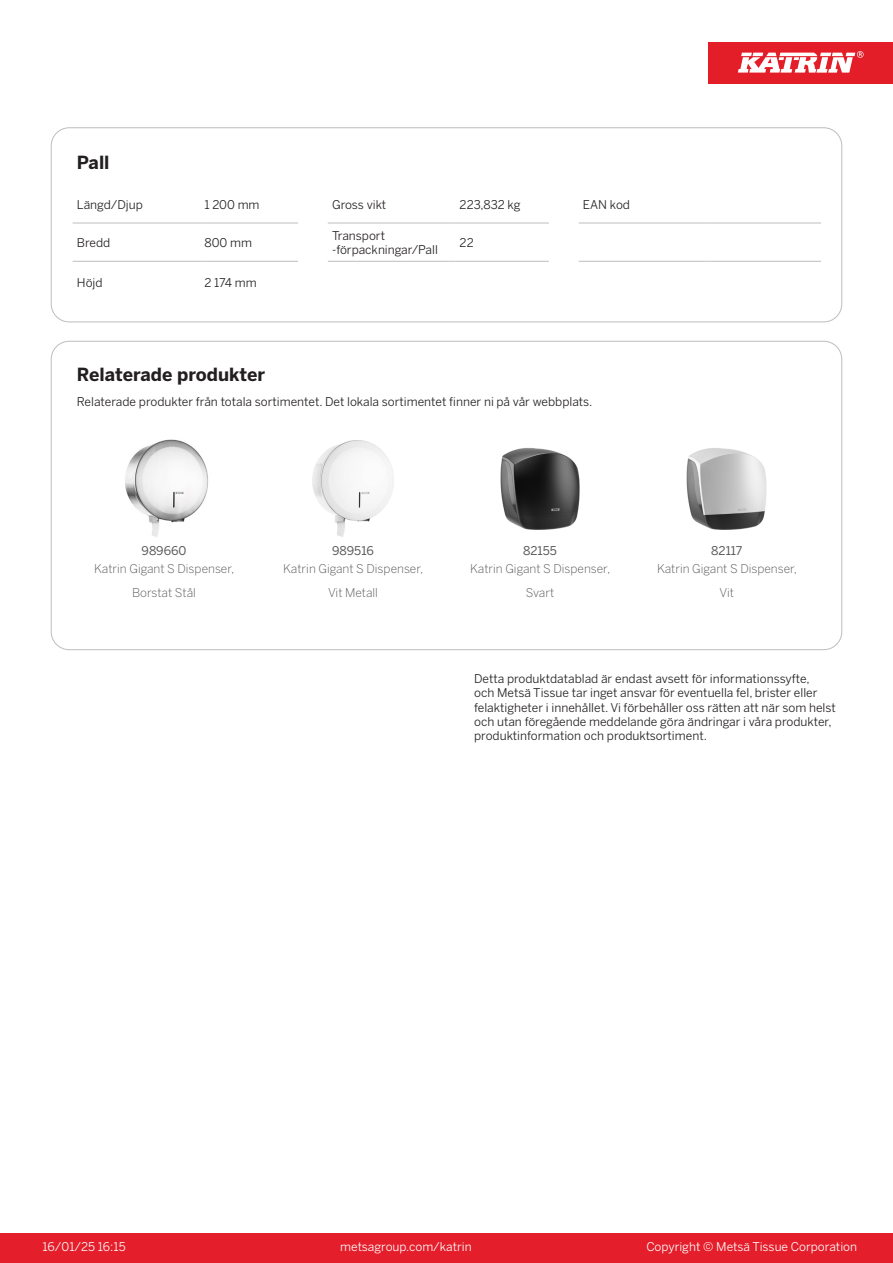
<style>
.page{position:relative;width:893px;height:1263px;background:#fff}
.page>*{position:absolute;margin:0;border:0;box-sizing:border-box;transform-origin:0 0}
.T_TableHeader{font:700 18px "Benton Sans";color:#231f20}
.Disclaimer{font:12px/14.4px "Benton Sans";color:#231f20}
.T_TableBody{font:12px "Benton Sans";color:#231f20}
.T_RelatedName{font:300 12px/24px "Benton Sans";color:#57585a;text-align:center}
.t1{font:12px "Benton Sans";color:#fff}
.T_RelatedCode{font:12px "Benton Sans";color:#57585a}
</style>
<div class="page">
<div style="left:0;top:1233px;width:893px;height:30px;background:#e41e2b"></div>
<div style="left:708px;top:43px;width:185px;height:41px;background:#e31e28"></div>
<svg style="left:738px;top:51px;width:126px;height:22px"></svg>
<hr style="left:73px;top:223px;width:127px;height:1px;background:#bcbdc0">
<hr style="left:200px;top:223px;width:98px;height:1px;background:#bcbdc0">
<hr style="left:328px;top:223px;width:127px;height:1px;background:#bcbdc0">
<hr style="left:455px;top:223px;width:94px;height:1px;background:#bcbdc0">
<hr style="left:579px;top:223px;width:127px;height:1px;background:#bcbdc0">
<hr style="left:706px;top:223px;width:115px;height:1px;background:#bcbdc0">
<hr style="left:73px;top:261px;width:127px;height:1px;background:#bcbdc0">
<hr style="left:200px;top:261px;width:98px;height:1px;background:#bcbdc0">
<hr style="left:328px;top:261px;width:127px;height:1px;background:#bcbdc0">
<hr style="left:455px;top:261px;width:94px;height:1px;background:#bcbdc0">
<hr style="left:579px;top:261px;width:127px;height:1px;background:#bcbdc0">
<hr style="left:706px;top:261px;width:115px;height:1px;background:#bcbdc0">
<div style="left:51px;top:128px;width:791px;height:194px;border:1px solid #bcbdc0;border-radius:18px"></div>
<img style="left:125px;top:439px;width:83px;height:98px">
<img style="left:312px;top:440px;width:82px;height:97px">
<img style="left:500px;top:448px;width:80px;height:82px">
<img style="left:686px;top:448px;width:81px;height:82px">
<p class="T_TableHeader" style="left:77px;top:151px;width:34px">Pall</p>
<p class="T_TableBody" style="left:77px;top:197px;width:68px">Längd/Djup</p>
<p class="T_TableBody" style="left:204px;top:197px;width:57px">1 200 mm</p>
<p class="T_TableBody" style="left:332px;top:197px;width:56px">Gross vikt</p>
<p class="T_TableBody" style="left:460px;top:197px;width:63px">223,832 kg</p>
<p class="T_TableBody" style="left:583px;top:197px;width:49px">EAN kod</p>
<p class="T_TableBody" style="left:77px;top:235px;width:35px">Bredd</p>
<p class="T_TableBody" style="left:204px;top:235px;width:49px">800 mm</p>
<p class="T_TableBody" style="left:332px;top:228px;width:55px">Transport</p>
<p class="T_TableBody" style="left:332px;top:243px;width:107px">-förpackningar/Pall</p>
<p class="T_TableBody" style="left:460px;top:235px;width:16px">22</p>
<p class="T_TableBody" style="left:77px;top:276px;width:27px">Höjd</p>
<p class="T_TableBody" style="left:204px;top:276px;width:54px">2 174 mm</p>
<p class="T_TableHeader" style="left:77px;top:363px;width:190px">Relaterade produkter</p>
<p class="T_TableBody" style="left:77px;top:395px;width:517px">Relaterade produkter från totala sortimentet. Det lokala sortimentet finner ni på vår webbplats.</p>
<p class="T_RelatedCode" style="left:142px;top:543px;width:46px">989660</p>
<p class="T_RelatedCode" style="left:332px;top:543px;width:43px">989516</p>
<p class="T_RelatedCode" style="left:523px;top:543px;width:35px">82155</p>
<p class="T_RelatedCode" style="left:711px;top:543px;width:33px">82117</p>
<p class="T_RelatedName" style="left:94px;top:557px;width:142px">Katrin Gigant S Dispenser,<br>Borstat Stål</p>
<p class="T_RelatedName" style="left:283px;top:557px;width:142px">Katrin Gigant S Dispenser,<br>Vit Metall</p>
<p class="T_RelatedName" style="left:470px;top:557px;width:142px">Katrin Gigant S Dispenser,<br>Svart</p>
<p class="T_RelatedName" style="left:657px;top:557px;width:142px">Katrin Gigant S Dispenser,<br>Vit</p>
<p class="Disclaimer" style="left:474px;top:671px;width:363px">Detta produktdatablad är endast avsett för informationssyfte,<br>och Metsä Tissue tar inget ansvar för eventuella fel, brister eller felaktigheter i innehållet. Vi förbehåller oss rätten att när som helst och utan föregående meddelande göra ändringar i våra produkter, produktinformation och produktsortiment.</p>
<p class="t1" style="left:43px;top:1239px;width:85px">16/01/25 16:15</p>
<p class="t1" style="left:340px;top:1239px;width:133px">metsagroup.com/katrin</p>
<p class="t1" style="left:646px;top:1239px;width:212px">Copyright © Metsä Tissue Corporation</p>
</div>
